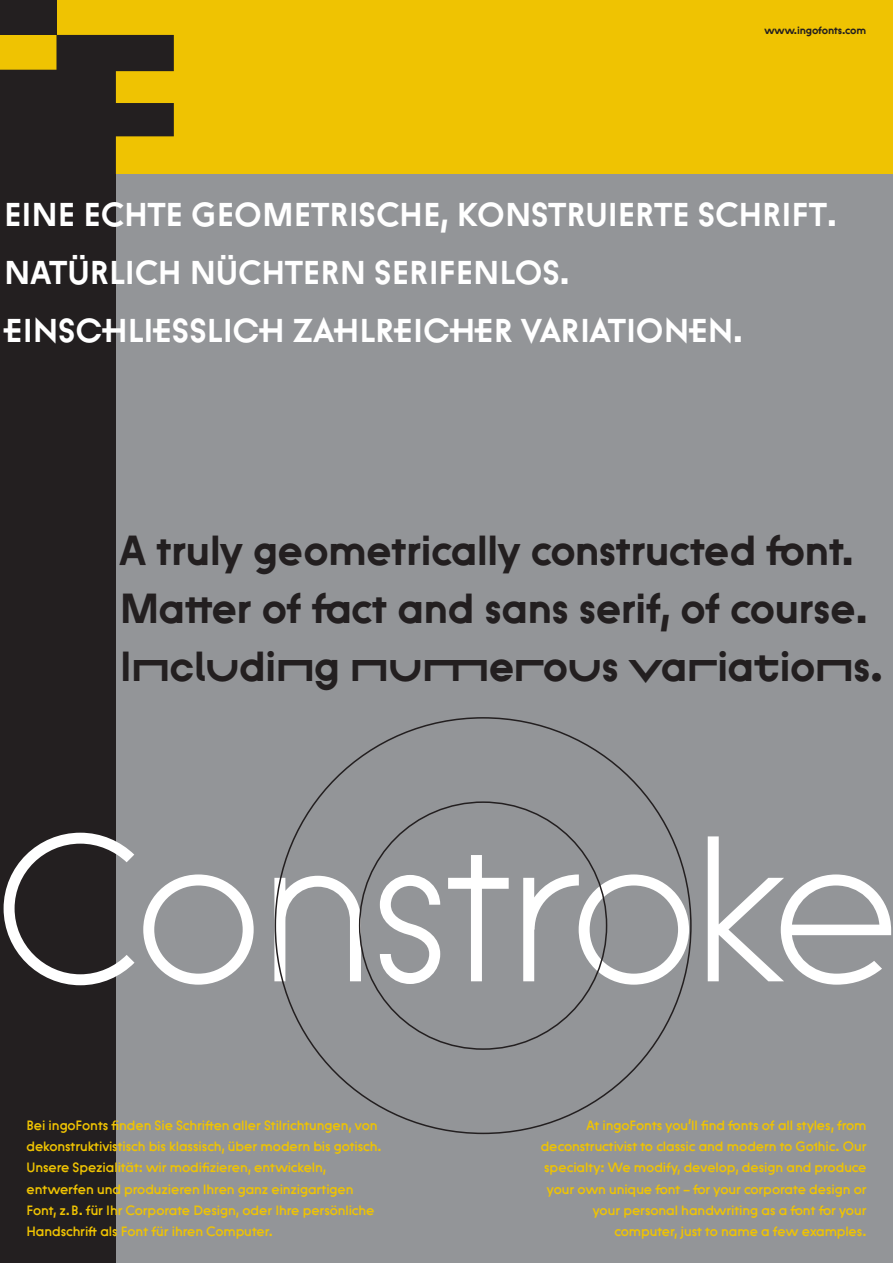
<style>
.page{position:relative;width:893px;height:1263px;background:#fff}
.page>*{position:absolute;margin:0;border:0;box-sizing:border-box;transform-origin:0 0}
.t1{font:207px "Constroke Extra Light 200";letter-spacing:-.03em;color:#fff}
.t2{font:42px/57.9px "Constroke Semi Bold 600";color:#231f20}
.t3{font:42px "Constroke Semi Bold 600 Expanded";color:#231f20}
.t4{font:33px/57.9px "Constroke Semi Bold 600";letter-spacing:.02em;color:#fff}
.t5{font:13.5px/21.1px "Constroke Medium 500";color:#efc302}
.t6{font:10.65px "Constroke Semi Bold 600";letter-spacing:-.005em;color:#231f20}
</style>
<div class="page">
<div style="left:0;top:174px;width:893px;height:1089px;background:#939598"></div>
<div style="left:0;top:0;width:893px;height:174px;background:#efc302"></div>
<div style="left:0;top:174px;width:116px;height:1089px;background:#231f20"></div>
<svg style="left:0;top:35px;width:174px;height:139px"></svg>
<div style="left:0;top:0;width:56px;height:35px;background:#231f20"></div>
<svg style="left:275px;top:717px;width:417px;height:417px"></svg>
<p class="t6" style="left:764px;top:24px;width:103px">www.ingofonts.com</p>
<h3 class="t4" style="left:4px;top:187px;width:834px">EINE ECHTE GEOMETRISCHE, KONSTRUIERTE SCHRIFT.<br>NATÜRLICH NÜCHTERN SERIFENLOS.<br>EINSCHLIESSLICH ZAHLREICHER VARIATIONEN.</h3>
<h2 class="t2" style="left:119px;top:523px;width:749px">A truly geometrically constructed font.<br>Matter of fact and sans serif, of course.</h2>
<h2 class="t3" style="left:119px;top:641px;width:765px">Including numerous variations.</h2>
<h1 class="t1" style="left:-7px;top:785px;width:909px">Constroke</h1>
<p class="t5" style="left:27px;top:1115px;width:356px">Bei ingoFonts finden Sie Schriften aller Stilrichtungen, von dekonstruktivistisch bis klassisch, über modern bis gotisch.<br>Unsere Spezialität: wir modifizieren, entwickeln, entwerfen und produzieren Ihren ganz einzigartigen Font, z.B. für Ihr Corporate Design, oder Ihre persönliche Handschrift als Font für ihren Computer.</p>
<p class="t5" style="left:541px;top:1115px;width:327px;text-align:right">At ingoFonts you’ll find fonts of all styles, from deconstructivist to classic and modern to Gothic. Our specialty: We modify, develop, design and produce your own unique font – for your corporate design or your personal handwriting as a font for your computer, just to name a few examples.</p>
</div>
